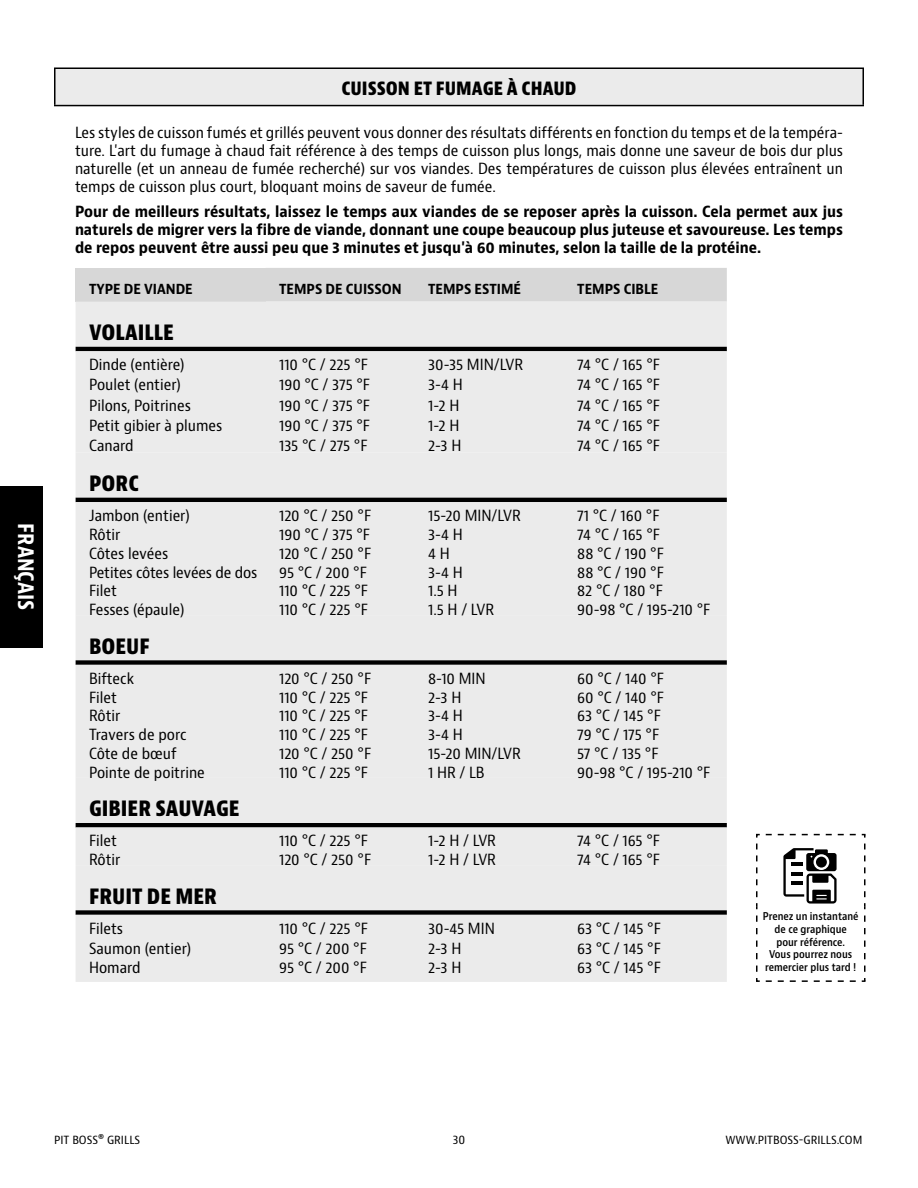
<style>
.page{position:relative;width:918px;height:1188px;background:#fff}
.page>*{position:absolute;margin:0;border:0;box-sizing:border-box;transform-origin:0 0}
.t1{font:700 condensed 22.65px "Bernina Sans";color:#fff}
.t2{font:700 condensed 22.5px "Bernino Sans";color:#000}
.t3{font:700 condensed 19.5px "Bernino Sans";color:#000}
.t4{font:condensed 15px/18px "Bernino Sans";color:#000;text-align:justify}
.t5{font:700 condensed 15px/18px "Bernino Sans";color:#000;text-align:justify}
.t6{font:700 condensed 13.5px "Bernino Sans";color:#000}
.t7{font:condensed 12px "Bernino Sans";color:#000}
.t8{font:600 condensed 10.5px/12.6px "Bernino Sans";color:#000;text-align:center;scale:.96 1}
</style>
<div class="page">
<div style="left:0;top:486px;width:43px;height:162px;background:#000"></div>
<div style="left:55px;top:68px;width:808px;height:38px;background:#ebebeb"></div>
<hr style="left:862px;top:69px;width:2px;height:36px;background:#000">
<hr style="left:54px;top:68px;width:810px;height:1px;background:#000">
<hr style="left:54px;top:69px;width:2px;height:36px;background:#000">
<hr style="left:54px;top:105px;width:810px;height:1px;background:#000">
<div style="left:76px;top:268px;width:190px;height:34px;background:#d7d7d7"></div>
<div style="left:266px;top:268px;width:461px;height:34px;background:#d7d7d7"></div>
<div style="left:76px;top:302px;width:651px;height:45px;background:#ebebeb"></div>
<div style="left:76px;top:351px;width:651px;height:631px;background:#ebebeb"></div>
<svg style="left:756px;top:833px;width:110px;height:149px"></svg>
<h1 class="t1" style="left:40px;top:523px;width:89px;rotate:90deg">FRANÇAIS</h1>
<h3 class="t3" style="left:341px;top:76px;width:237px">CUISSON ET FUMAGE À CHAUD</h3>
<p class="t4" style="left:75px;top:124px;width:770px">Les styles de cuisson fumés et grillés peuvent vous donner des résultats différents en fonction du temps et de la tempéra&shy;ture. L'art du fumage à chaud fait référence à des temps de cuisson plus longs, mais donne une saveur de bois dur plus naturelle (et un anneau de fumée recherché) sur vos viandes. Des températures de cuisson plus élevées entraînent un temps de cuisson plus court, bloquant moins de saveur de fumée.</p>
<p class="t5" style="left:75px;top:203px;width:770px">Pour de meilleurs résultats, laissez le temps aux viandes de se reposer après la cuisson. Cela permet aux jus naturels de migrer vers la fibre de viande, donnant une coupe beaucoup plus juteuse et savoureuse. Les temps de repos peuvent être aussi peu que 3 minutes et jusqu'à 60 minutes, selon la taille de la protéine.</p>
<p class="t6" style="left:89px;top:280px;width:105px">TYPE DE VIANDE</p>
<p class="t6" style="left:279px;top:280px;width:124px">TEMPS DE CUISSON</p>
<p class="t6" style="left:428px;top:280px;width:94px">TEMPS ESTIMÉ</p>
<p class="t6" style="left:577px;top:280px;width:83px">TEMPS CIBLE</p>
<h2 class="t2" style="left:89px;top:318px;width:86px">VOLAILLE</h2>
<p class="t4" style="left:89px;top:356px;width:97px">Dinde (entière)</p>
<p class="t4" style="left:279px;top:356px;width:90px">110 °C / 225 °F</p>
<p class="t4" style="left:428px;top:356px;width:96px">30-35 MIN/LVR</p>
<p class="t4" style="left:577px;top:356px;width:84px">74 °C / 165 °F</p>
<p class="t4" style="left:89px;top:376px;width:93px">Poulet (entier)</p>
<p class="t4" style="left:279px;top:376px;width:92px">190 °C / 375 °F</p>
<p class="t4" style="left:428px;top:376px;width:36px">3-4 H</p>
<p class="t4" style="left:577px;top:376px;width:84px">74 °C / 165 °F</p>
<p class="t4" style="left:89px;top:397px;width:103px">Pilons, Poitrines</p>
<p class="t4" style="left:279px;top:397px;width:92px">190 °C / 375 °F</p>
<p class="t4" style="left:428px;top:397px;width:33px">1-2 H</p>
<p class="t4" style="left:577px;top:397px;width:84px">74 °C / 165 °F</p>
<p class="t4" style="left:89px;top:417px;width:135px">Petit gibier à plumes</p>
<p class="t4" style="left:279px;top:417px;width:92px">190 °C / 375 °F</p>
<p class="t4" style="left:428px;top:417px;width:33px">1-2 H</p>
<p class="t4" style="left:577px;top:417px;width:84px">74 °C / 165 °F</p>
<p class="t4" style="left:89px;top:437px;width:46px">Canard</p>
<p class="t4" style="left:279px;top:437px;width:90px">135 °C / 275 °F</p>
<p class="t4" style="left:428px;top:437px;width:35px">2-3 H</p>
<p class="t4" style="left:577px;top:437px;width:84px">74 °C / 165 °F</p>
<h2 class="t2" style="left:89px;top:469px;width:51px">PORC</h2>
<p class="t4" style="left:89px;top:507px;width:102px">Jambon (entier)</p>
<p class="t4" style="left:279px;top:507px;width:94px">120 °C / 250 °F</p>
<p class="t4" style="left:428px;top:507px;width:94px">15-20 MIN/LVR</p>
<p class="t4" style="left:577px;top:507px;width:84px">71 °C / 160 °F</p>
<p class="t4" style="left:89px;top:526px;width:33px">Rôtir</p>
<p class="t4" style="left:279px;top:526px;width:92px">190 °C / 375 °F</p>
<p class="t4" style="left:428px;top:526px;width:36px">3-4 H</p>
<p class="t4" style="left:577px;top:526px;width:84px">74 °C / 165 °F</p>
<p class="t4" style="left:89px;top:545px;width:81px">Côtes levées</p>
<p class="t4" style="left:279px;top:545px;width:94px">120 °C / 250 °F</p>
<p class="t4" style="left:428px;top:545px;width:23px">4 H</p>
<p class="t4" style="left:577px;top:545px;width:88px">88 °C / 190 °F</p>
<p class="t4" style="left:89px;top:563px;width:170px">Petites côtes levées de dos</p>
<p class="t4" style="left:279px;top:563px;width:89px">95 °C / 200 °F</p>
<p class="t4" style="left:428px;top:563px;width:36px">3-4 H</p>
<p class="t4" style="left:577px;top:563px;width:88px">88 °C / 190 °F</p>
<p class="t4" style="left:89px;top:582px;width:29px">Filet</p>
<p class="t4" style="left:279px;top:582px;width:90px">110 °C / 225 °F</p>
<p class="t4" style="left:428px;top:582px;width:31px">1.5 H</p>
<p class="t4" style="left:577px;top:582px;width:87px">82 °C / 180 °F</p>
<p class="t4" style="left:89px;top:601px;width:97px">Fesses (épaule)</p>
<p class="t4" style="left:279px;top:601px;width:90px">110 °C / 225 °F</p>
<p class="t4" style="left:428px;top:601px;width:68px">1.5 H / LVR</p>
<p class="t4" style="left:577px;top:601px;width:135px">90-98 °C / 195-210 °F</p>
<h2 class="t2" style="left:89px;top:632px;width:62px">BOEUF</h2>
<p class="t4" style="left:89px;top:670px;width:47px">Bifteck</p>
<p class="t4" style="left:279px;top:670px;width:94px">120 °C / 250 °F</p>
<p class="t4" style="left:428px;top:670px;width:59px">8-10 MIN</p>
<p class="t4" style="left:577px;top:670px;width:88px">60 °C / 140 °F</p>
<p class="t4" style="left:89px;top:688px;width:29px">Filet</p>
<p class="t4" style="left:279px;top:688px;width:90px">110 °C / 225 °F</p>
<p class="t4" style="left:428px;top:688px;width:35px">2-3 H</p>
<p class="t4" style="left:577px;top:688px;width:88px">60 °C / 140 °F</p>
<p class="t4" style="left:89px;top:707px;width:33px">Rôtir</p>
<p class="t4" style="left:279px;top:707px;width:90px">110 °C / 225 °F</p>
<p class="t4" style="left:428px;top:707px;width:36px">3-4 H</p>
<p class="t4" style="left:577px;top:707px;width:85px">63 °C / 145 °F</p>
<p class="t4" style="left:89px;top:726px;width:99px">Travers de porc</p>
<p class="t4" style="left:279px;top:726px;width:90px">110 °C / 225 °F</p>
<p class="t4" style="left:428px;top:726px;width:36px">3-4 H</p>
<p class="t4" style="left:577px;top:726px;width:84px">79 °C / 175 °F</p>
<p class="t4" style="left:89px;top:745px;width:89px">Côte de bœuf</p>
<p class="t4" style="left:279px;top:745px;width:94px">120 °C / 250 °F</p>
<p class="t4" style="left:428px;top:745px;width:94px">15-20 MIN/LVR</p>
<p class="t4" style="left:577px;top:745px;width:83px">57 °C / 135 °F</p>
<p class="t4" style="left:89px;top:764px;width:117px">Pointe de poitrine</p>
<p class="t4" style="left:279px;top:764px;width:90px">110 °C / 225 °F</p>
<p class="t4" style="left:428px;top:764px;width:58px">1 HR / LB</p>
<p class="t4" style="left:577px;top:764px;width:135px">90-98 °C / 195-210 °F</p>
<h2 class="t2" style="left:89px;top:794px;width:152px">GIBIER SAUVAGE</h2>
<p class="t4" style="left:89px;top:832px;width:29px">Filet</p>
<p class="t4" style="left:279px;top:832px;width:90px">110 °C / 225 °F</p>
<p class="t4" style="left:428px;top:832px;width:69px">1-2 H / LVR</p>
<p class="t4" style="left:577px;top:832px;width:84px">74 °C / 165 °F</p>
<p class="t4" style="left:89px;top:851px;width:33px">Rôtir</p>
<p class="t4" style="left:279px;top:851px;width:94px">120 °C / 250 °F</p>
<p class="t4" style="left:428px;top:851px;width:69px">1-2 H / LVR</p>
<p class="t4" style="left:577px;top:851px;width:84px">74 °C / 165 °F</p>
<h2 class="t2" style="left:89px;top:882px;width:129px">FRUIT DE MER</h2>
<p class="t4" style="left:89px;top:920px;width:36px">Filets</p>
<p class="t4" style="left:279px;top:920px;width:90px">110 °C / 225 °F</p>
<p class="t4" style="left:428px;top:920px;width:68px">30-45 MIN</p>
<p class="t4" style="left:577px;top:920px;width:85px">63 °C / 145 °F</p>
<p class="t4" style="left:89px;top:940px;width:104px">Saumon (entier)</p>
<p class="t4" style="left:279px;top:940px;width:89px">95 °C / 200 °F</p>
<p class="t4" style="left:428px;top:940px;width:35px">2-3 H</p>
<p class="t4" style="left:577px;top:940px;width:85px">63 °C / 145 °F</p>
<p class="t4" style="left:89px;top:959px;width:53px">Homard</p>
<p class="t4" style="left:279px;top:959px;width:89px">95 °C / 200 °F</p>
<p class="t4" style="left:428px;top:959px;width:35px">2-3 H</p>
<p class="t4" style="left:577px;top:959px;width:85px">63 °C / 145 °F</p>
<p class="t8" style="left:763px;top:911px;width:101px">Prenez un instantané de ce graphique pour référence.<br>Vous pourrez nous remercier plus tard !</p>
<p class="t7" style="left:54px;top:1132px;width:88px">PIT BOSS® GRILLS</p>
<p class="t7" style="left:453px;top:1132px;width:14px">30</p>
<p class="t7" style="left:725px;top:1132px;width:139px">WWW.PITBOSS-GRILLS.COM</p>
</div>
